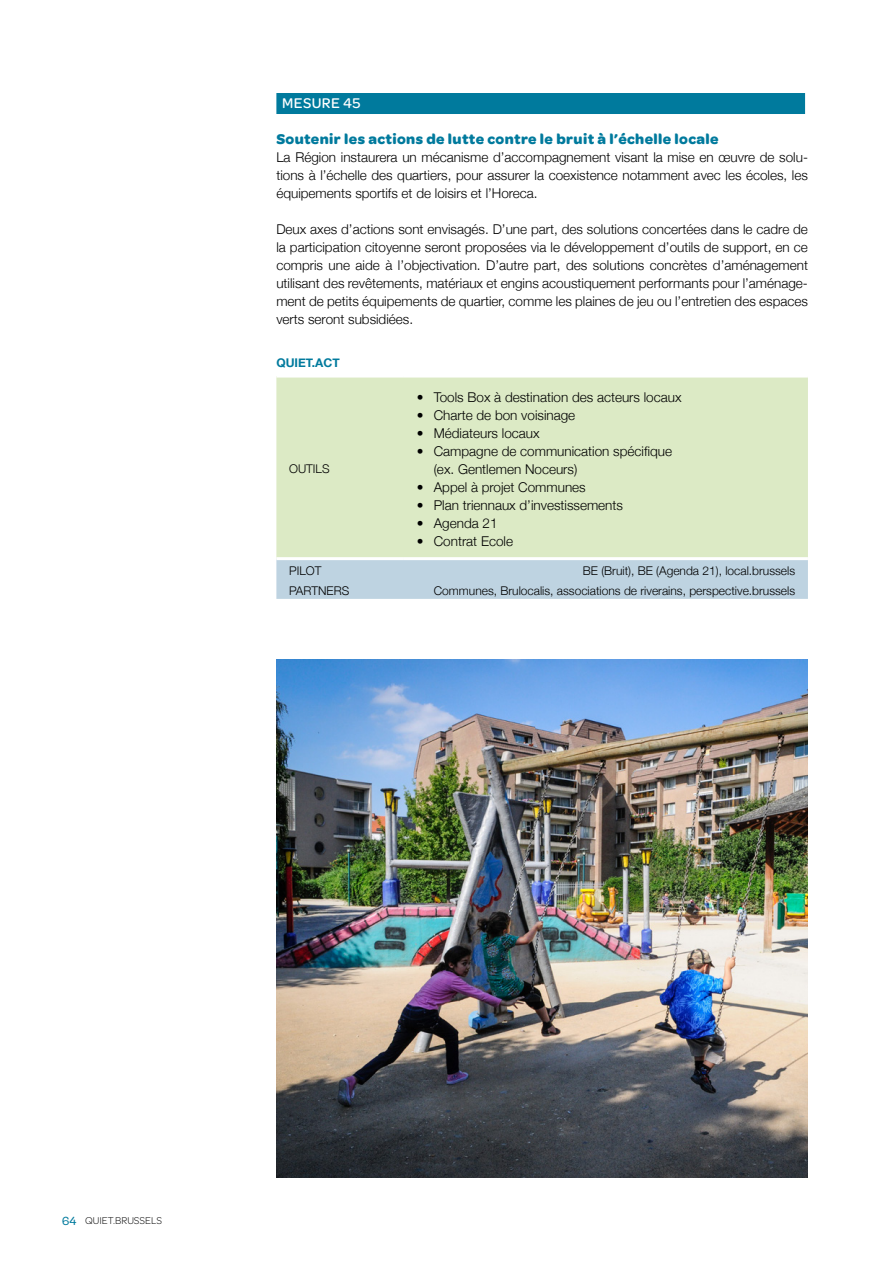
<style>
.page{position:relative;width:893px;height:1263px;background:#fff}
.page>*{position:absolute;margin:0;border:0;box-sizing:border-box;transform-origin:0 0}
.t1{font:700 15px "Omnes";letter-spacing:.025em;color:#007a9d}
.t2{font:500 15px "Omnes";letter-spacing:.025em;color:#fff}
.t3{font:300 13.5px/18px "Helvetica Neue";color:#000;text-align:justify}
.t4{font:300 12px "Helvetica Neue";color:#000}
.t5{font:700 12px "Helvetica Neue";color:#007a9d}
.t6{font:300 10.5px "Omnes";color:#000}
.s1{font-family:"Mija";font-weight:400;font-size:12px;color:#007a9d}
</style>
<div class="page">
<div style="left:276px;top:93px;width:529px;height:21px;background:#007a9d"></div>
<div style="left:276px;top:378px;width:532px;height:179px;background:#dceac5"></div>
<div style="left:276px;top:560px;width:532px;height:39px;background:#bed3e1"></div>
<img style="left:276px;top:659px;width:532px;height:519px">
<p class="t2" style="left:282px;top:93px;width:80px">MESURE 45</p>
<p class="t1" style="left:276px;top:128px;width:444px">Soutenir les actions de lutte contre le bruit à l’échelle locale</p>
<p class="t3" style="left:276px;top:147px;width:533px">La Région instaurera un mécanisme d’accompagnement visant la mise en œuvre de solu&shy;tions à l’échelle des quartiers, pour assurer la coexistence notamment avec les écoles, les équipements sportifs et de loisirs et l’Horeca.</p>
<p class="t3" style="left:276px;top:219px;width:533px">Deux axes d’actions sont envisagés. D’une part, des solutions concertées dans le cadre de la participation citoyenne seront proposées via le développement d’outils de support, en ce compris une aide à l’objectivation. D’autre part, des solutions concrètes d’aménagement utilisant des revêtements, matériaux et engins acoustiquement performants pour l’aménage&shy;ment de petits équipements de quartier, comme les plaines de jeu ou l’entretien des espaces verts seront subsidiées.</p>
<p class="t5" style="left:276px;top:353px;width:65px">QUIET.ACT</p>
<p class="t4" style="left:289px;top:459px;width:42px">OUTILS</p>
<p class="t3" style="left:417px;top:387px;width:266px">• Tools Box à destination des acteurs locaux</p>
<p class="t3" style="left:417px;top:405px;width:160px">• Charte de bon voisinage</p>
<p class="t3" style="left:417px;top:423px;width:124px">• Médiateurs locaux</p>
<p class="t3" style="left:434px;top:441px;width:240px;text-indent:-17px">• Campagne de communication spécifique (ex. Gentlemen Noceurs)</p>
<p class="t3" style="left:417px;top:477px;width:171px">• Appel à projet Communes</p>
<p class="t3" style="left:417px;top:495px;width:208px">• Plan triennaux d’investissements</p>
<p class="t3" style="left:417px;top:513px;width:82px">• Agenda 21</p>
<p class="t3" style="left:417px;top:531px;width:98px">• Contrat Ecole</p>
<p class="t4" style="left:289px;top:560px;width:34px">PILOT</p>
<p class="t4" style="left:583px;top:560px;width:214px">BE (Bruit), BE (Agenda 21), local.brussels</p>
<p class="t4" style="left:289px;top:581px;width:62px">PARTNERS</p>
<p class="t4" style="left:434px;top:581px;width:363px">Communes, Brulocalis, associations de riverains, perspective.brussels</p>
<p class="t6" style="left:62px;top:1214px;width:101px"><span class="s1">64</span> QUIET.BRUSSELS</p>
</div>
